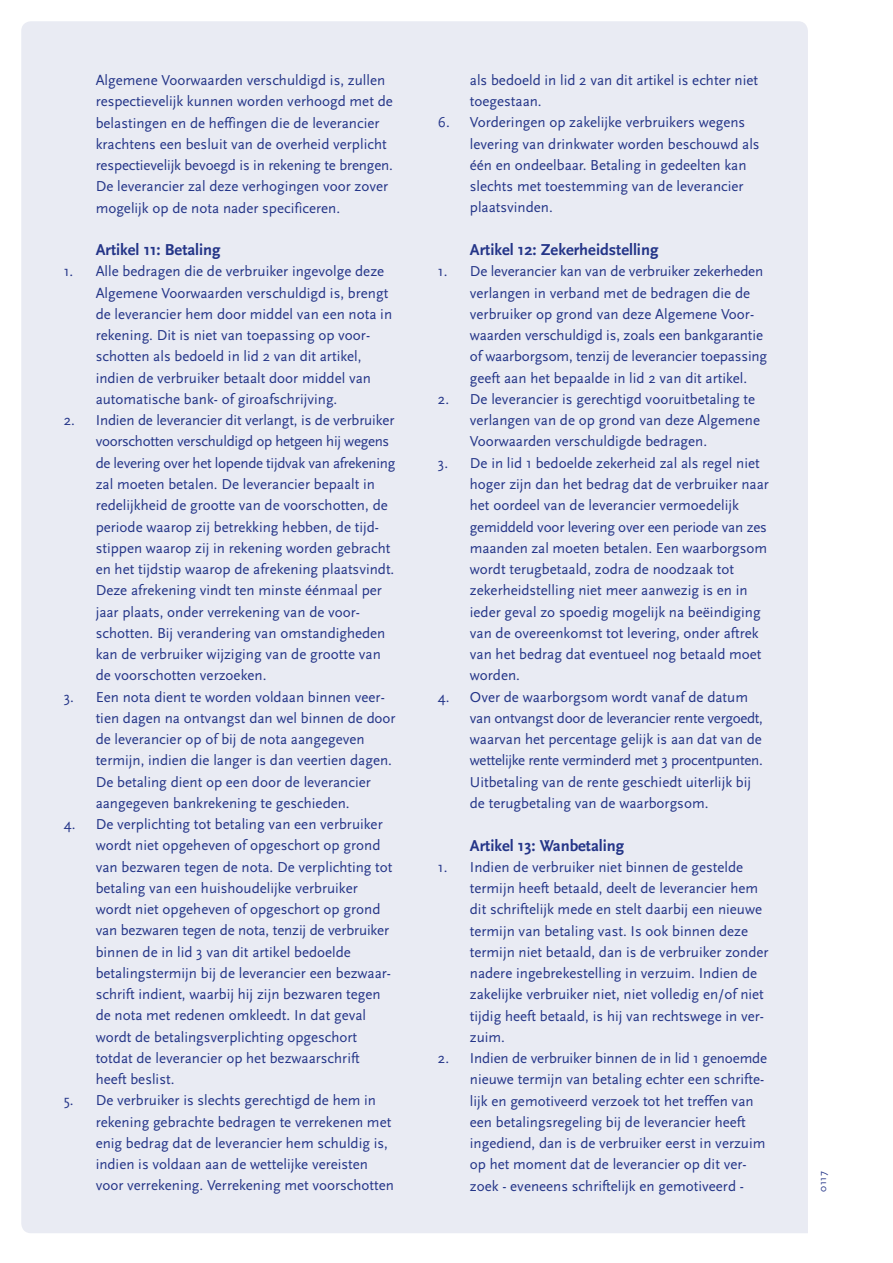
<style>
.page{position:relative;width:893px;height:1263px;background:#fff}
.page>*{position:absolute;margin:0;border:0;box-sizing:border-box;transform-origin:0 0}
.t1{font:700 16.5px "Scala Sans";color:#243588}
.t2{font:15px/21.3px "Scala Sans";color:#243588}
.t3{font:10.5px "Scala Sans";color:#243588}
</style>
<div class="page">
<div style="left:21px;top:21px;width:787px;height:1212px;background:#e9ebf3"></div>
<p class="t2" style="left:96px;top:70px;width:299px">Algemene Voorwaarden verschuldigd is, zullen respectievelijk kunnen worden verhoogd met de belastingen en de heffingen die de leverancier krachtens een besluit van de overheid verplicht respectievelijk bevoegd is in rekening te brengen.<br>De leverancier zal deze verhogingen voor zover mogelijk op de nota nader specificeren.</p>
<p class="t1" style="left:96px;top:241px;width:126px">Artikel 11: Betaling</p>
<p class="t2" style="left:96px;top:261px;width:298px;text-indent:-32px">1. Alle bedragen die de verbruiker ingevolge deze Algemene Voorwaarden verschuldigd is, brengt de leverancier hem door middel van een nota in rekening. Dit is niet van toepassing op voor&shy;schotten als bedoeld in lid 2 van dit artikel, indien de verbruiker betaalt door middel van automatische bank- of giroafschrijving.</p>
<p class="t2" style="left:96px;top:410px;width:301px;text-indent:-32px">2. Indien de leverancier dit verlangt, is de verbruiker voorschotten verschuldigd op hetgeen hij wegens de levering over het lopende tijdvak van afrekening zal moeten betalen. De leverancier bepaalt in redelijkheid de grootte van de voorschotten, de periode waarop zij betrekking hebben, de tijd&shy;stippen waarop zij in rekening worden gebracht en het tijdstip waarop de afrekening plaatsvindt.<br>Deze afrekening vindt ten minste éénmaal per jaar plaats, onder verrekening van de voor&shy;schotten. Bij verandering van omstandigheden kan de verbruiker wijziging van de grootte van de voorschotten verzoeken.</p>
<p class="t2" style="left:96px;top:686px;width:301px;text-indent:-32px">3. Een nota dient te worden voldaan binnen veer&shy;tien dagen na ontvangst dan wel binnen de door de leverancier op of bij de nota aangegeven termijn, indien die langer is dan veertien dagen.<br>De betaling dient op een door de leverancier aangegeven bankrekening te geschieden.</p>
<p class="t2" style="left:96px;top:814px;width:298px;text-indent:-32px">4. De verplichting tot betaling van een verbruiker wordt niet opgeheven of opgeschort op grond van bezwaren tegen de nota. De verplichting tot betaling van een huishoudelijke verbruiker wordt niet opgeheven of opgeschort op grond van bezwaren tegen de nota, tenzij de verbruiker binnen de in lid 3 van dit artikel bedoelde betalingstermijn bij de leverancier een bezwaar&shy;schrift indient, waarbij hij zijn bezwaren tegen de nota met redenen omkleedt. In dat geval wordt de betalingsverplichting opgeschort totdat de leverancier op het bezwaarschrift heeft beslist.</p>
<p class="t2" style="left:96px;top:1090px;width:300px;text-indent:-32px">5. De verbruiker is slechts gerechtigd de hem in rekening gebrachte bedragen te verrekenen met enig bedrag dat de leverancier hem schuldig is, indien is voldaan aan de wettelijke vereisten voor verrekening. Verrekening met voorschotten</p>
<p class="t2" style="left:470px;top:70px;width:290px">als bedoeld in lid 2 van dit artikel is echter niet toegestaan.</p>
<p class="t2" style="left:470px;top:112px;width:291px;text-indent:-32px">6. Vorderingen op zakelijke verbruikers wegens levering van drinkwater worden beschouwd als één en ondeelbaar. Betaling in gedeelten kan slechts met toestemming van de leverancier plaatsvinden.</p>
<p class="t1" style="left:470px;top:241px;width:190px">Artikel 12: Zekerheidstelling</p>
<p class="t2" style="left:470px;top:261px;width:299px;text-indent:-32px">1. De leverancier kan van de verbruiker zekerheden verlangen in verband met de bedragen die de verbruiker op grond van deze Algemene Voor&shy;waarden verschuldigd is, zoals een bankgarantie of waarborgsom, tenzij de leverancier toepassing geeft aan het bepaalde in lid 2 van dit artikel.</p>
<p class="t2" style="left:470px;top:389px;width:292px;text-indent:-32px">2. De leverancier is gerechtigd vooruitbetaling te verlangen van de op grond van deze Algemene<br>Voorwaarden verschuldigde bedragen.</p>
<p class="t2" style="left:470px;top:452px;width:301px;text-indent:-32px">3. De in lid 1 bedoelde zekerheid zal als regel niet hoger zijn dan het bedrag dat de verbruiker naar het oordeel van de leverancier vermoedelijk gemiddeld voor levering over een periode van zes maanden zal moeten betalen. Een waarborgsom wordt terugbetaald, zodra de noodzaak tot zekerheidstelling niet meer aanwezig is en in ieder geval zo spoedig mogelijk na beëindiging van de overeenkomst tot levering, onder aftrek van het bedrag dat eventueel nog betaald moet worden.</p>
<p class="t2" style="left:470px;top:686px;width:295px;text-indent:-32px">4. Over de waarborgsom wordt vanaf de datum van ontvangst door de leverancier rente vergoedt, waarvan het percentage gelijk is aan dat van de wettelijke rente verminderd met 3 procentpunten.<br>Uitbetaling van de rente geschiedt uiterlijk bij de terugbetaling van de waarborgsom.</p>
<p class="t1" style="left:470px;top:836px;width:156px">Artikel 13: Wanbetaling</p>
<p class="t2" style="left:470px;top:856px;width:300px;text-indent:-32px">1. Indien de verbruiker niet binnen de gestelde termijn heeft betaald, deelt de leverancier hem dit schriftelijk mede en stelt daarbij een nieuwe termijn van betaling vast. Is ook binnen deze termijn niet betaald, dan is de verbruiker zonder nadere ingebrekestelling in verzuim. Indien de zakelijke verbruiker niet, niet volledig en/of niet tijdig heeft betaald, is hij van rechtswege in ver&shy;zuim.</p>
<p class="t2" style="left:470px;top:1048px;width:299px;text-indent:-32px">2. Indien de verbruiker binnen de in lid 1 genoemde nieuwe termijn van betaling echter een schrifte&shy;lijk en gemotiveerd verzoek tot het treffen van een betalingsregeling bij de leverancier heeft ingediend, dan is de verbruiker eerst in verzuim op het moment dat de leverancier op dit ver&shy;zoek - eveneens schriftelijk en gemotiveerd -</p>
<p class="t3" style="left:817px;top:1192px;width:22px;rotate:-90deg">0117</p>
</div>
